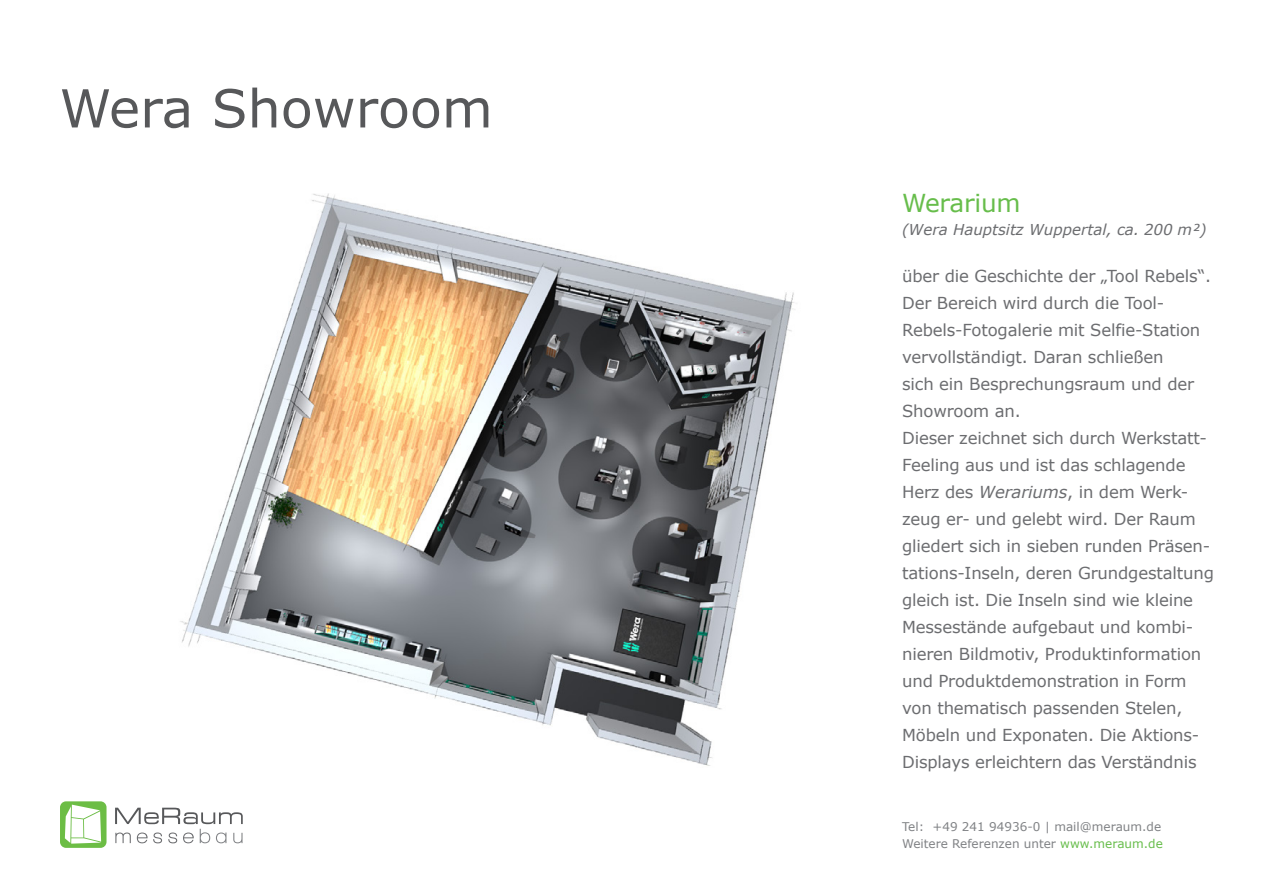
<style>
.page{position:relative;width:1263px;height:893px;background:#fff}
.page>*{position:absolute;margin:0;border:0;box-sizing:border-box;transform-origin:0 0}
.t1{font:52.5px "Verdana";color:#57585a}
.t2{font:24.75px "Verdana";letter-spacing:-.01em;color:#67bd4b}
.t3{font:16.5px/27px "Verdana";letter-spacing:-.01em;color:#6c6d70}
.t4{font:italic 15px "Verdana";color:#6c6d70}
.t5{font:12px "Verdana";color:#808285}
.s1{font-style:italic}
.s2{color:#67bd4b}
</style>
<div class="page">
<div style="left:60px;top:801px;width:47px;height:47px;background:#6cbd45;border-radius:6px"></div>
<svg style="left:115px;top:808px;width:128px;height:35px"></svg>
<svg style="left:65px;top:805px;width:36px;height:39px"></svg>
<img style="left:180px;top:193px;width:615px;height:573px">
<p class="t1" style="left:60px;top:72px;width:435px">Wera Showroom</p>
<p class="t2" style="left:902px;top:186px;width:120px">Werarium</p>
<p class="t4" style="left:902px;top:219px;width:306px">(Wera Hauptsitz Wuppertal, ca. 200 m²)</p>
<p class="t3" style="left:902px;top:262px;width:311px">über die Geschichte der „Tool Rebels“.<br>Der Bereich wird durch die Tool-<br>Rebels-Fotogalerie mit Selfie-Station vervollständigt. Daran schließen<br>sich ein Besprechungsraum und der<br>Showroom an.</p>
<p class="t3" style="left:902px;top:424px;width:313px">Dieser zeichnet sich durch Werkstatt-Feeling aus und ist das schlagende Herz des <span class="s1">Werariums</span>, in dem Werk&shy;zeug er- und gelebt wird. Der Raum gliedert sich in sieben runden Präsen&shy;tations-Inseln, deren Grundgestaltung gleich ist. Die Inseln sind wie kleine Messestände aufgebaut und kombi&shy;nieren Bildmotiv, Produktinformation und Produktdemonstration in Form von thematisch passenden Stelen, Möbeln und Exponaten. Die Aktions-Displays erleichtern das Verständnis</p>
<p class="t5" style="left:902px;top:818px;width:261px">Tel: +49 241 94936-0 | mail@meraum.de</p>
<p class="t5" style="left:902px;top:836px;width:262px">Weitere Referenzen unter <span class="s2">www.meraum.de</span></p>
</div>
